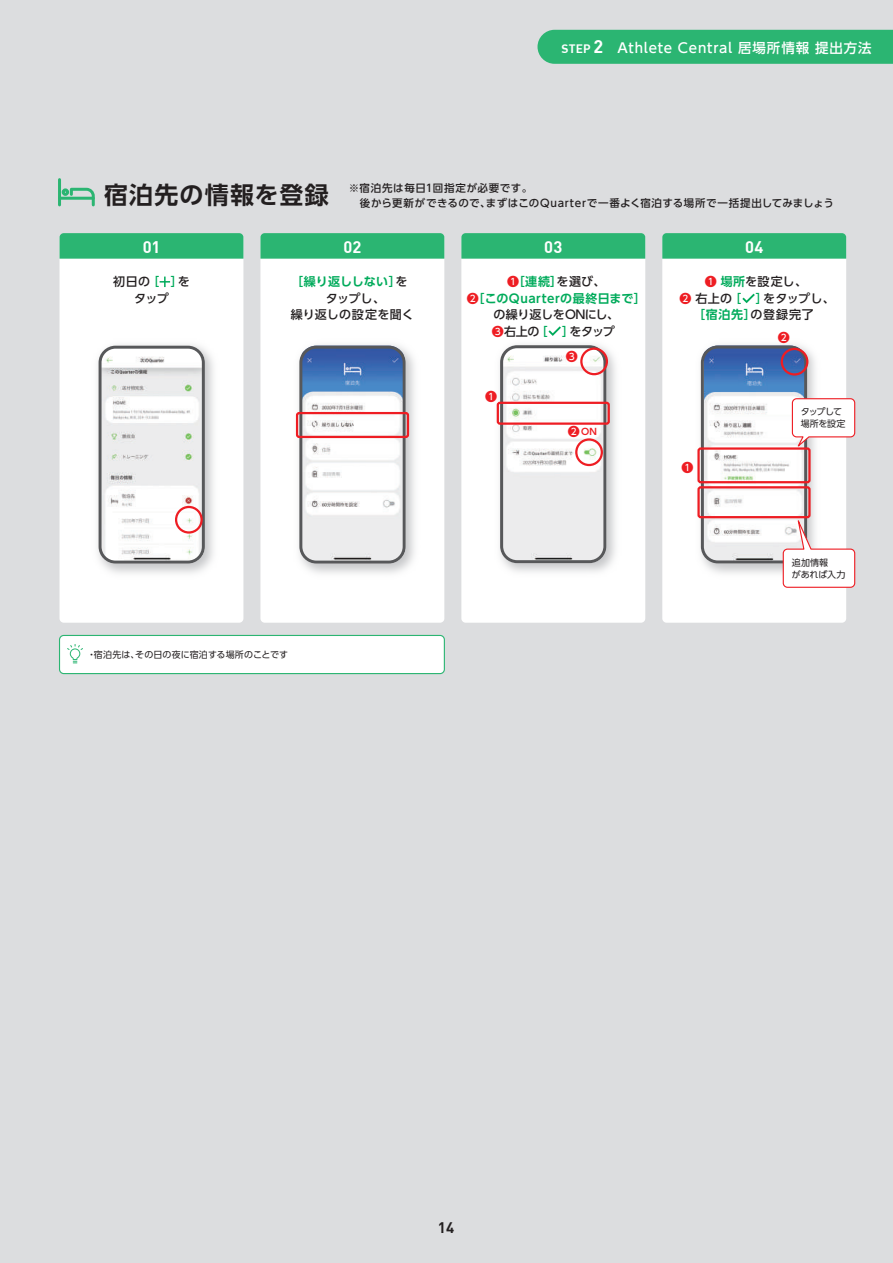
<style>
.page{position:relative;width:893px;height:1263px;background:#dcdddf}
.page>*{position:absolute;margin:0;border:0;box-sizing:border-box;transform-origin:0 0}
.t1{font:700 24px "UD Shin Go Pr 6 De";letter-spacing:.05em;color:#231f20}
.t2{font:700 16.5px "DIN";letter-spacing:.01em;color:#fff}
.t3{font:700 15px "DIN";color:#231f20}
.t4{font:500 13.5px "UD Shin Go Pr 6";letter-spacing:.06em;color:#fff}
.t5{font:700 12px/16.5px "UD Shin Go Pr 6 De";letter-spacing:.04em;color:#00ab5b;text-align:center}
.t6{font:500 12px/16.5px "UD Shin Go Pr 6";color:#231f20;text-align:center}
.t7{font:500 12px/16.5px "UD Shin Go Pr 6";letter-spacing:-.025em;color:#231f20}
.t8{font:500 12px/16.5px "UD Shin Go Pr 6";letter-spacing:.03em;color:#231f20;text-align:center}
.t9{font:700 12px "UD Shin Go Pr 6 De";letter-spacing:.005em;color:#00ab5b}
.t10{font:500 12px "UD Shin Go Pr 6";color:#ee1d23}
.t11{font:500 10.5px/15px "UD Shin Go Pr 6";letter-spacing:.055em;color:#231f20}
.t12{font:9px/12px "UD Shin Go Pr 6";letter-spacing:.005em;color:#231f20}
.t13{font:9px/12px "UD Shin Go Pr 6";letter-spacing:-.05em;color:#231f20}
.t14{font:700 9px "UD Shin Go Pr 6 De";color:#ee1d23}
.s1{font-family:"DIN";font-weight:700;font-size:12px}
.s2{font-family:"DIN";font-weight:700;font-size:18px}
.s3{font-family:"UD Shin Go Pr 6 De";font-weight:700;color:#00ab5b}
.s4{font-family:"UD Shin Go Pr 6";font-weight:500;color:#ee1d23}
.s5{font-family:"UD Shin Go Pr 6";font-weight:500;color:#231f20}
.s6{color:#ee1d23}
.s7{font-family:"UD Shin Go Pr 6 De";font-weight:700;font-size:9px;color:#b254a1}
</style>
<div class="page">
<div style="left:60px;top:234px;width:183px;height:389px;background:#fff;border-radius:4px"></div>
<div style="left:260px;top:234px;width:184px;height:389px;background:#fff;border-radius:4px"></div>
<div style="left:461px;top:234px;width:184px;height:389px;background:#fff;border-radius:4px"></div>
<div style="left:662px;top:234px;width:184px;height:389px;background:#fff;border-radius:4px"></div>
<img style="left:97px;top:344px;width:117px;height:230px">
<img style="left:295px;top:344px;width:120px;height:230px">
<img style="left:496px;top:344px;width:120px;height:228px">
<img style="left:699px;top:344px;width:101px;height:205px">
<div style="left:537px;top:30px;width:356px;height:34px;background:#2bb572"></div>
<svg style="left:500px;top:345px;width:106px;height:218px"></svg>
<svg style="left:299px;top:346px;width:107px;height:218px"></svg>
<svg style="left:99px;top:346px;width:106px;height:218px"></svg>
<svg style="left:60px;top:233px;width:183px;height:26px;background:#2eb674"></svg>
<svg style="left:260px;top:233px;width:184px;height:26px;background:#2fb674"></svg>
<svg style="left:461px;top:233px;width:184px;height:26px;background:#2fb674"></svg>
<svg style="left:662px;top:233px;width:184px;height:26px;background:#2fb674"></svg>
<hr style="left:58px;top:180px;width:3px;height:25px;background:#2bb572">
<hr style="left:60px;top:197px;width:33px;height:3px;background:#2bb572">
<div style="left:62px;top:188px;width:7px;height:8px;border:3px solid #2bb572;border-radius:50%"></div>
<svg style="left:68px;top:187px;width:27px;height:20px"></svg>
<svg style="left:160px;top:277px;width:10px;height:10px"></svg>
<div style="left:296px;top:412px;width:113px;height:26px;border:2px solid #ee1d23;border-radius:2px"></div>
<div style="left:497px;top:402px;width:113px;height:23px;border:2px solid #ee1d23;border-radius:2px"></div>
<div style="left:697px;top:486px;width:114px;height:32px;border:2px solid #ee1d23;border-radius:2px"></div>
<div style="left:697px;top:447px;width:114px;height:36px;border:2px solid #ee1d23;border-radius:2px"></div>
<div style="left:580px;top:347px;width:28px;height:28px;border:2px solid #ee1d23;border-radius:50%"></div>
<div style="left:575px;top:438px;width:28px;height:28px;border:2px solid #ee1d23;border-radius:50%"></div>
<div style="left:175px;top:506px;width:28px;height:28px;border:2px solid #ee1d23;border-radius:50%"></div>
<svg style="left:548px;top:326px;width:13px;height:10px"></svg>
<svg style="left:742px;top:294px;width:13px;height:9px"></svg>
<svg style="left:701px;top:346px;width:155px;height:242px"></svg>
<div style="left:60px;top:635px;width:384px;height:38px;background:#fff;border-radius:4px"></div>
<div style="left:59px;top:635px;width:386px;height:39px;border:1px solid #2bb572;border-radius:4px"></div>
<svg style="left:67px;top:644px;width:16px;height:19px"></svg>
<p class="t4" style="left:561px;top:36px;width:312px"><span class="s1">STEP</span> <span class="s2">2</span> Athlete Central 居場所情報 提出方法</p>
<h1 class="t1" style="left:104px;top:175px;width:226px">宿泊先の情報を登録</h1>
<p class="t11" style="left:360px;top:180px;width:476px;text-indent:-11px">※宿泊先は毎日1回指定が必要です。<br>後から更新ができるので、まずはこのQuarterで一番よく宿泊する場所で一括提出してみましょう</p>
<h2 class="t2" style="left:143px;top:236px;width:19px">01</h2>
<h2 class="t2" style="left:343px;top:236px;width:19px">02</h2>
<h2 class="t2" style="left:544px;top:236px;width:20px">03</h2>
<h2 class="t2" style="left:745px;top:236px;width:20px">04</h2>
<p class="t6" style="left:113px;top:273px;width:78px">初日の<span class="s3">［ ］</span>をタップ</p>
<p class="t5" style="left:467px;top:273px;width:181px"><span class="s4">❶</span>［連続］<span class="s5">を選び、<br></span><span class="s4">❷</span>［このQuarterの最終日まで］</p>
<p class="t7" style="left:492px;top:306px;width:129px">の繰り返しをONにし、<br><span class="s6">❸</span>右上の<span class="s3">［</span><span class="s7">　</span> <span class="s3">］</span>をタップ</p>
<p class="t8" style="left:680px;top:273px;width:157px"><span class="s6">❶</span> <span class="s3">場所</span>を設定し、<br><span class="s6">❷</span> 右上の<span class="s3">［</span><span class="s7">　</span> <span class="s3">］</span>をタップし、</p>
<p class="t5" style="left:693px;top:306px;width:122px">［宿泊先］<span class="s5">の登録完了</span></p>
<p class="t9" style="left:291px;top:272px;width:118px">［繰り返ししない］<span class="s5">を</span></p>
<p class="t6" style="left:291px;top:290px;width:125px">タップし、<br>繰り返しの設定を聞く</p>
<p class="t10" style="left:778px;top:328px;width:13px">❷</p>
<p class="t12" style="left:87px;top:649px;width:203px">・宿泊先は、その日の夜に宿泊する場所のことです</p>
<p class="t10" style="left:485px;top:387px;width:13px">❶</p>
<p class="t10" style="left:566px;top:347px;width:13px">❸</p>
<p class="t10" style="left:568px;top:422px;width:13px">❷</p>
<p class="t14" style="left:581px;top:424px;width:17px">ON</p>
<p class="t10" style="left:682px;top:457px;width:13px">❶</p>
<p class="t13" style="left:801px;top:405px;width:46px">タップして場所を設定</p>
<p class="t12" style="left:792px;top:556px;width:55px">追加情報<br>があれば入力</p>
<h3 class="t3" style="left:438px;top:1218px;width:18px">14</h3>
</div>
